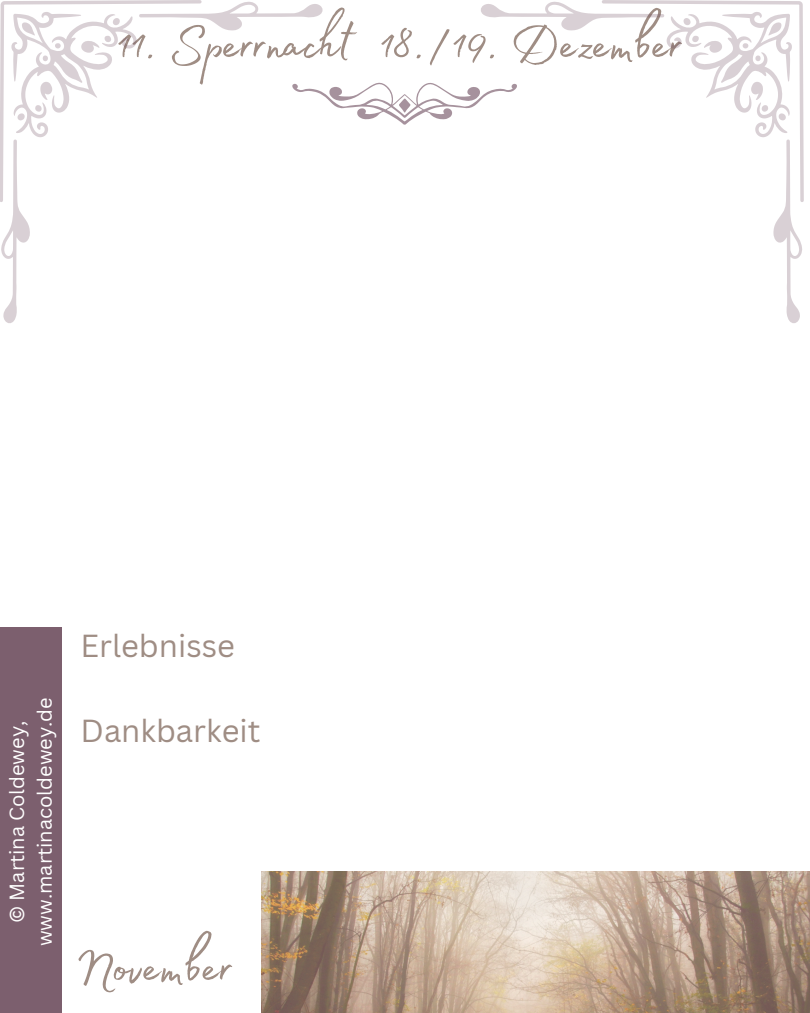
<style>
.page{position:relative;width:810px;height:1013px;background:#fff}
.page>*{position:absolute;margin:0;border:0;box-sizing:border-box;transform-origin:0 0}
.t1{font:66px "Madelyn Fill";color:#9f8d84}
.t2{font:31px "Canva Sans";color:#9f8d84}
.t3{font:20px/27.7px "Canva Sans";color:#fff;text-align:center}
</style>
<div class="page">
<img style="left:262px;top:871px;width:548px;height:141px">
<div style="left:0;top:627px;width:62px;height:385px;background:#7c5f6e"></div>
<svg style="left:323px;top:83px;width:158px;height:42px"></svg>
<svg style="left:481px;top:0;width:323px;height:323px"></svg>
<svg style="left:0;top:0;width:323px;height:323px"></svg>
<p class="t1" style="left:115px;top:-6px;width:569px">11. Sperrnacht 18./19. Dezember</p>
<h1 class="t3" style="left:3px;top:946px;width:251px;rotate:-90deg">© Martina Coldewey, www.martinacoldewey.de</h1>
<h1 class="t2" style="left:81px;top:623px;width:156px">Erlebnisse</h1>
<p class="t2" style="left:81px;top:709px;width:181px">Dankbarkeit</p>
<p class="t1" style="left:75px;top:916px;width:159px">November</p>
</div>
